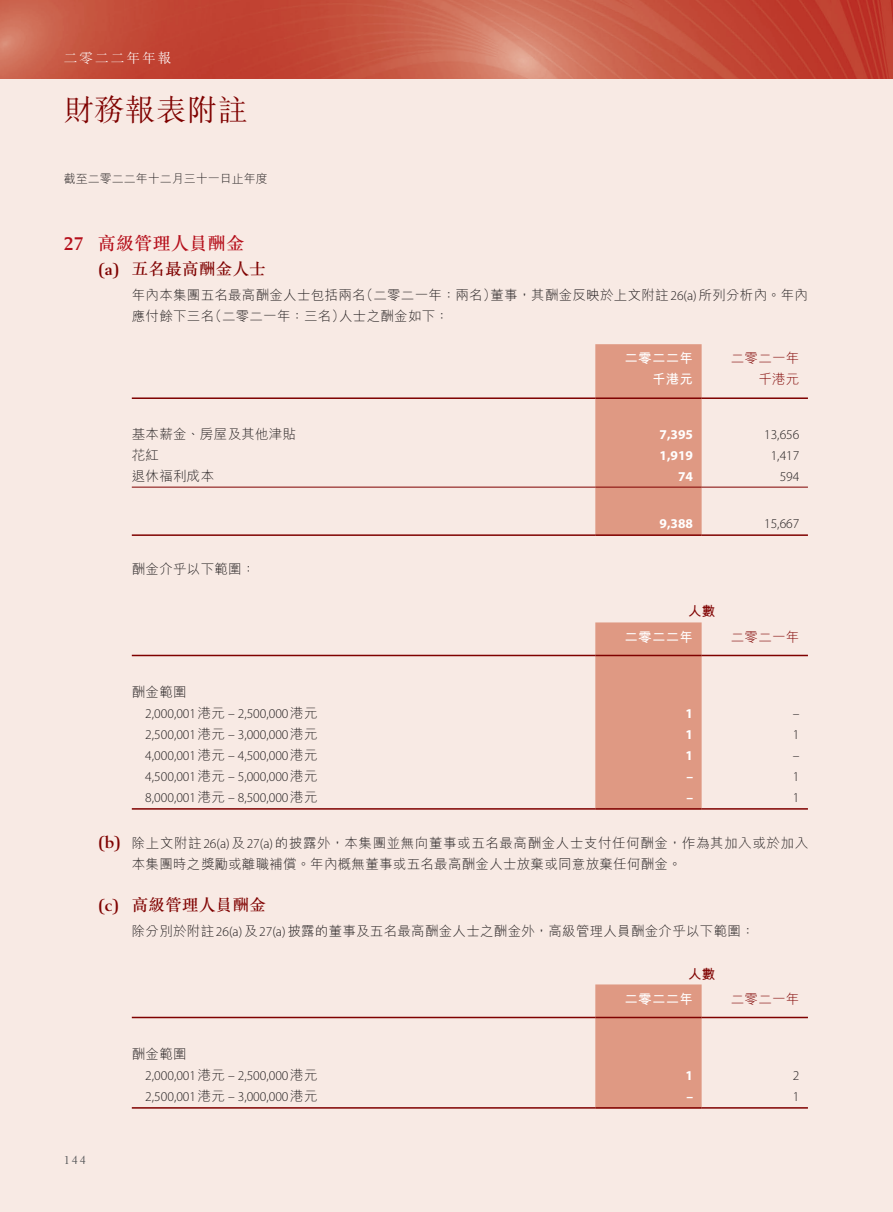
<style>
.page{position:relative;width:893px;height:1212px;background:#f8eae4}
.page>*{position:absolute;margin:0;border:0;box-sizing:border-box;transform-origin:0 0}
.t1{font:300 30px "M Sung HK";letter-spacing:.025em;color:#7f0100}
._01_H1{font:500 18px "M Sung HK";letter-spacing:.02em;color:#b50e1a}
._02_H2{font:500 16.5px "M Sung HK";letter-spacing:.02em;color:#7f0100}
._50_Table_txt{font:300 13.5px "Myriad Pro";color:#231f20}
._00_txt{font:300 13.5px/21px "M Hei HK";letter-spacing:.02em;color:#231f20}
._00_txt-2{font:300 13.5px/21px "M Hei HK";letter-spacing:.045em;color:#231f20}
._50_Table_txt-2{font:700 13.5px "Myriad Pro";color:#fff}
._50_Table_txt-3{font:700 13.5px "M Hei HK";letter-spacing:.02em;color:#fff}
._50_Table_txt-4{font:300 13.5px "M Hei HK";letter-spacing:.02em;color:#7f0100}
._50_Table_txt-5{font:300 13.5px "M Hei HK";letter-spacing:.02em;color:#231f20}
.t2{font:300 13.5px "M Sung HK";letter-spacing:.16em;color:#fff}
._50_Table_txt-6{font:700 13.5px "M Hei HK";color:#7f0100}
.t3{font:300 12px "M Hei HK";color:#231f20}
.t4{font:11.25px "Berling LT Std";color:#57585a}
.s1{font-family:"Berling LT Std";font-weight:700}
.s2{font-family:"Myriad Pro"}
.s3{font-family:"M Hei HK"}
.s4{font-family:"Berling LT Std";font-weight:700;font-size:16.5px;color:#7f0100}
</style>
<div class="page">
<img style="left:0;top:0;width:893px;height:79px">
<div style="left:595px;top:344px;width:107px;height:190px;background:#df9983"></div>
<hr style="left:132px;top:397px;width:463px;height:2px;background:#7f0100">
<hr style="left:595px;top:397px;width:107px;height:2px;background:#7f0100">
<hr style="left:702px;top:397px;width:106px;height:2px;background:#7f0100">
<hr style="left:132px;top:487px;width:463px;height:1px;background:#7f0100">
<hr style="left:595px;top:487px;width:107px;height:1px;background:#7f0100">
<hr style="left:702px;top:487px;width:106px;height:1px;background:#7f0100">
<hr style="left:132px;top:534px;width:463px;height:2px;background:#7f0100">
<hr style="left:595px;top:534px;width:107px;height:2px;background:#7f0100">
<hr style="left:702px;top:534px;width:106px;height:2px;background:#7f0100">
<div style="left:595px;top:622px;width:107px;height:186px;background:#df9983"></div>
<hr style="left:132px;top:655px;width:463px;height:1px;background:#7f0100">
<hr style="left:595px;top:655px;width:107px;height:1px;background:#7f0100">
<hr style="left:702px;top:655px;width:106px;height:1px;background:#7f0100">
<hr style="left:132px;top:808px;width:463px;height:2px;background:#7f0100">
<hr style="left:595px;top:808px;width:107px;height:2px;background:#7f0100">
<hr style="left:702px;top:808px;width:106px;height:2px;background:#7f0100">
<div style="left:595px;top:984px;width:107px;height:123px;background:#df9983"></div>
<hr style="left:132px;top:1017px;width:463px;height:1px;background:#7f0100">
<hr style="left:595px;top:1017px;width:107px;height:1px;background:#7f0100">
<hr style="left:702px;top:1017px;width:106px;height:1px;background:#7f0100">
<hr style="left:132px;top:1107px;width:463px;height:1px;background:#7f0100">
<hr style="left:595px;top:1107px;width:107px;height:1px;background:#7f0100">
<hr style="left:702px;top:1107px;width:106px;height:1px;background:#7f0100">
<p class="t2" style="left:64px;top:49px;width:109px">二零二二年年報</p>
<h1 class="t1" style="left:64px;top:88px;width:185px">財務報表附註</h1>
<p class="t3" style="left:64px;top:172px;width:205px">截至二零二二年十二月三十一日止年度</p>
<p class="_01_H1" style="left:64px;top:231px;width:182px"><span class="s1">27</span> 高級管理人員酬金</p>
<p class="_02_H2" style="left:98px;top:258px;width:170px"><span class="s1">(a)</span> 五名最高酬金人士</p>
<p class="_00_txt" style="left:132px;top:285px;width:678px">年內本集團五名最高酬金人士包括兩名（二零二一年：兩名）董事，其酬金反映於上文附註<span class="s2">26(a)</span>所列分析內。年內應付餘下三名（二零二一年：三名）人士之酬金如下：</p>
<p class="_50_Table_txt-3" style="left:624px;top:349px;width:70px">二零二二年</p>
<p class="_50_Table_txt-4" style="left:731px;top:352px;width:70px">二零二一年</p>
<p class="_50_Table_txt-3" style="left:652px;top:370px;width:43px">千港元</p>
<p class="_50_Table_txt-4" style="left:758px;top:373px;width:43px">千港元</p>
<p class="_00_txt" style="left:132px;top:424px;width:166px">基本薪金、房屋及其他津貼</p>
<p class="_50_Table_txt-2" style="left:660px;top:426px;width:35px">7,395</p>
<p class="_50_Table_txt" style="left:764px;top:427px;width:37px">13,656</p>
<p class="_00_txt" style="left:132px;top:445px;width:29px">花紅</p>
<p class="_50_Table_txt-2" style="left:660px;top:447px;width:35px">1,919</p>
<p class="_50_Table_txt" style="left:771px;top:448px;width:30px">1,417</p>
<p class="_00_txt" style="left:132px;top:466px;width:84px">退休福利成本</p>
<p class="_50_Table_txt-2" style="left:678px;top:468px;width:16px">74</p>
<p class="_50_Table_txt" style="left:780px;top:469px;width:21px">594</p>
<p class="_50_Table_txt-2" style="left:660px;top:514px;width:35px">9,388</p>
<p class="_50_Table_txt" style="left:764px;top:515px;width:37px">15,667</p>
<p class="_00_txt" style="left:132px;top:559px;width:125px">酬金介乎以下範圍：</p>
<p class="_50_Table_txt-6" style="left:688px;top:602px;width:29px">人數</p>
<p class="_50_Table_txt-3" style="left:624px;top:627px;width:70px">二零二二年</p>
<p class="_50_Table_txt-4" style="left:731px;top:630px;width:70px">二零二一年</p>
<p class="_50_Table_txt-5" style="left:132px;top:685px;width:56px">酬金範圍</p>
<p class="_50_Table_txt" style="left:145px;top:705px;width:174px">2,000,001<span class="s3">港元</span> – 2,500,000<span class="s3">港元</span></p>
<p class="_50_Table_txt-2" style="left:686px;top:704px;width:9px">1</p>
<p class="_50_Table_txt" style="left:793px;top:705px;width:8px">–</p>
<p class="_50_Table_txt" style="left:145px;top:726px;width:174px">2,500,001<span class="s3">港元</span> – 3,000,000<span class="s3">港元</span></p>
<p class="_50_Table_txt-2" style="left:686px;top:725px;width:9px">1</p>
<p class="_50_Table_txt" style="left:793px;top:726px;width:8px">1</p>
<p class="_50_Table_txt" style="left:145px;top:747px;width:174px">4,000,001<span class="s3">港元</span> – 4,500,000<span class="s3">港元</span></p>
<p class="_50_Table_txt-2" style="left:686px;top:746px;width:9px">1</p>
<p class="_50_Table_txt" style="left:793px;top:747px;width:8px">–</p>
<p class="_50_Table_txt" style="left:145px;top:768px;width:174px">4,500,001<span class="s3">港元</span> – 5,000,000<span class="s3">港元</span></p>
<p class="_50_Table_txt-2" style="left:686px;top:767px;width:8px">–</p>
<p class="_50_Table_txt" style="left:793px;top:768px;width:8px">1</p>
<p class="_50_Table_txt" style="left:145px;top:789px;width:174px">8,000,001<span class="s3">港元</span> – 8,500,000<span class="s3">港元</span></p>
<p class="_50_Table_txt-2" style="left:686px;top:788px;width:8px">–</p>
<p class="_50_Table_txt" style="left:793px;top:789px;width:8px">1</p>
<p class="_00_txt-2" style="left:132px;top:832px;width:678px;text-indent:-34px"><span class="s4">(b)</span> 除上文附註<span class="s2">26(a)</span>及<span class="s2">27(a)</span>的披露外，本集團並無向董事或五名最高酬金人士支付任何酬金，作為其加入或於加入本集團時之獎勵或離職補償。年內概無董事或五名最高酬金人士放棄或同意放棄任何酬金。</p>
<p class="_02_H2" style="left:98px;top:894px;width:170px"><span class="s1">(c)</span> 高級管理人員酬金</p>
<p class="_00_txt" style="left:132px;top:921px;width:624px">除分別於附註<span class="s2">26(a)</span>及<span class="s2">27(a)</span>披露的董事及五名最高酬金人士之酬金外，高級管理人員酬金介乎以下範圍：</p>
<p class="_50_Table_txt-6" style="left:688px;top:964px;width:29px">人數</p>
<p class="_50_Table_txt-3" style="left:624px;top:989px;width:70px">二零二二年</p>
<p class="_50_Table_txt-4" style="left:731px;top:992px;width:70px">二零二一年</p>
<p class="t4" style="left:64px;top:1153px;width:24px">144</p>
<p class="_50_Table_txt-5" style="left:132px;top:1047px;width:56px">酬金範圍</p>
<p class="_50_Table_txt" style="left:145px;top:1067px;width:174px">2,000,001<span class="s3">港元</span> – 2,500,000<span class="s3">港元</span></p>
<p class="_50_Table_txt-2" style="left:686px;top:1066px;width:9px">1</p>
<p class="_50_Table_txt" style="left:793px;top:1067px;width:8px">2</p>
<p class="_50_Table_txt" style="left:145px;top:1088px;width:174px">2,500,001<span class="s3">港元</span> – 3,000,000<span class="s3">港元</span></p>
<p class="_50_Table_txt-2" style="left:686px;top:1087px;width:8px">–</p>
<p class="_50_Table_txt" style="left:793px;top:1088px;width:8px">1</p>
</div>
